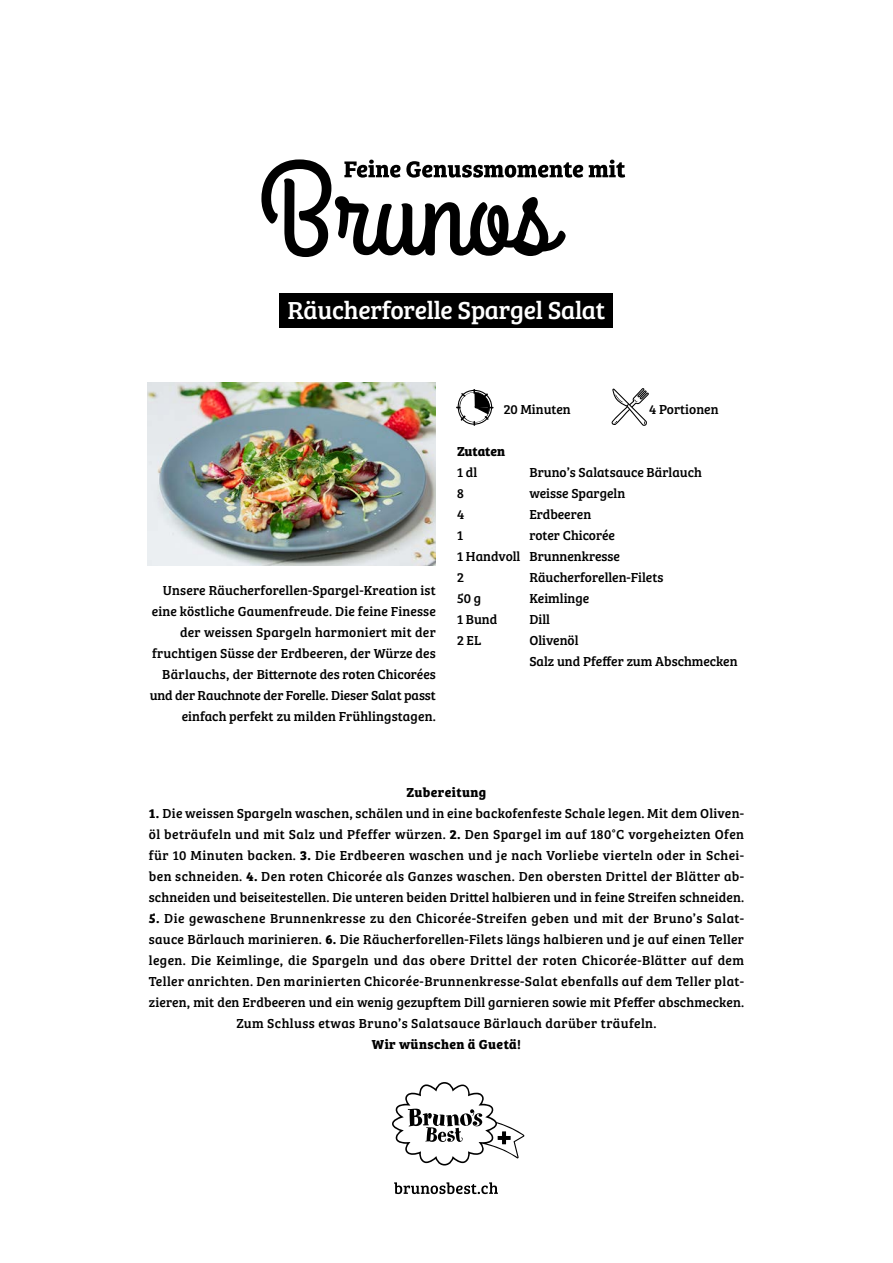
<style>
.page{position:relative;width:893px;height:1263px;background:#fff}
.page>*{position:absolute;margin:0;border:0;box-sizing:border-box;transform-origin:0 0}
.t1{font:25.5px "Bree Serif";letter-spacing:-.01em;color:#fff}
.t2{font:13.5px/21px "Bree Serif";letter-spacing:.01em;color:#000;text-align:justify}
.t3{font:13.5px/21px "Bree Serif";letter-spacing:.03em;color:#000;text-align:center}
.t4{font:700 13.5px "Bree Serif";letter-spacing:.03em;color:#000}
.t5{font:700 13.5px "Bree Serif";letter-spacing:-.01em;color:#000}
.s1{font-weight:700}
</style>
<div class="page">
<svg style="left:261px;top:159px;width:364px;height:98px"></svg>
<svg style="left:392px;top:1082px;width:132px;height:83px"></svg>
<svg style="left:394px;top:1182px;width:104px;height:12px"></svg>
<svg style="left:456px;top:389px;width:38px;height:37px"></svg>
<svg style="left:611px;top:388px;width:38px;height:38px"></svg>
<div style="left:280px;top:293px;width:333px;height:34px;background:#000"></div>
<img style="left:148px;top:383px;width:288px;height:183px">
<p class="t1" style="left:287px;top:291px;width:320px">Räucherforelle Spargel Salat</p>
<p class="t2" style="left:150px;top:579px;width:288px;text-align:right">Unsere Räucherforellen-Spargel-Kreation ist eine köstliche Gaumenfreude. Die feine Finesse der weissen Spargeln harmoniert mit der fruchtigen Süsse der Erdbeeren, der Würze des Bärlauchs, der Bitternote des roten Chicorées und der Rauchnote der Forelle. Dieser Salat passt einfach perfekt zu milden Frühlingstagen.</p>
<p class="t2" style="left:504px;top:398px;width:69px">20 Minuten</p>
<p class="t2" style="left:649px;top:398px;width:71px">4 Portionen</p>
<p class="t5" style="left:457px;top:441px;width:49px">Zutaten</p>
<p class="t2" style="left:457px;top:461px;width:22px">1 dl</p>
<p class="t2" style="left:529px;top:461px;width:174px">Bruno’s Salatsauce Bärlauch</p>
<p class="t2" style="left:457px;top:482px;width:8px">8</p>
<p class="t2" style="left:529px;top:482px;width:97px">weisse Spargeln</p>
<p class="t2" style="left:457px;top:503px;width:9px">4</p>
<p class="t2" style="left:529px;top:503px;width:63px">Erdbeeren</p>
<p class="t2" style="left:457px;top:524px;width:7px">1</p>
<p class="t2" style="left:529px;top:524px;width:87px">roter Chicorée</p>
<p class="t2" style="left:457px;top:545px;width:164px">1 Handvoll Brunnenkresse</p>
<p class="t2" style="left:457px;top:566px;width:8px">2</p>
<p class="t2" style="left:529px;top:566px;width:136px">Räucherforellen-Filets</p>
<p class="t2" style="left:457px;top:587px;width:25px">50 g</p>
<p class="t2" style="left:529px;top:587px;width:61px">Keimlinge</p>
<p class="t2" style="left:457px;top:608px;width:42px">1 Bund</p>
<p class="t2" style="left:529px;top:608px;width:22px">Dill</p>
<p class="t2" style="left:457px;top:629px;width:26px">2 EL</p>
<p class="t2" style="left:529px;top:629px;width:51px">Olivenöl</p>
<p class="t2" style="left:529px;top:650px;width:210px">Salz und Pfeffer zum Abschmecken</p>
<p class="t4" style="left:407px;top:782px;width:81px">Zubereitung</p>
<p class="t2" style="left:149px;top:802px;width:597px"><span class="s1">1.</span> Die weissen Spargeln waschen, schälen und in eine backofenfeste Schale legen. Mit dem Oliven&shy;öl beträufeln und mit Salz und Pfeffer würzen. <span class="s1">2.</span> Den Spargel im auf 180°C vorgeheizten Ofen für 10 Minuten backen. <span class="s1">3.</span> Die Erdbeeren waschen und je nach Vorliebe vierteln oder in Schei&shy;ben schneiden. <span class="s1">4.</span> Den roten Chicorée als Ganzes waschen. Den obersten Drittel der Blätter ab&shy;schneiden und beiseitestellen. Die unteren beiden Drittel halbieren und in feine Streifen schneiden.</p>
<p class="t3" style="left:149px;top:907px;width:597px"><span class="s1">5.</span> Die gewaschene Brunnenkresse zu den Chicorée-Streifen geben und mit der Bruno’s Salat&shy;sauce Bärlauch marinieren. <span class="s1">6.</span> Die Räucherforellen-Filets längs halbieren und je auf einen Teller legen. Die Keimlinge, die Spargeln und das obere Drittel der roten Chicorée-Blätter auf dem Teller anrichten. Den marinierten Chicorée-Brunnenkresse-Salat ebenfalls auf dem Teller plat&shy;zieren, mit den Erdbeeren und ein wenig gezupftem Dill garnieren sowie mit Pfeffer abschmecken.<br>Zum Schluss etwas Bruno’s Salatsauce Bärlauch darüber träufeln.</p>
<p class="t4" style="left:372px;top:1034px;width:151px">Wir wünschen ä Guetä!</p>
</div>
